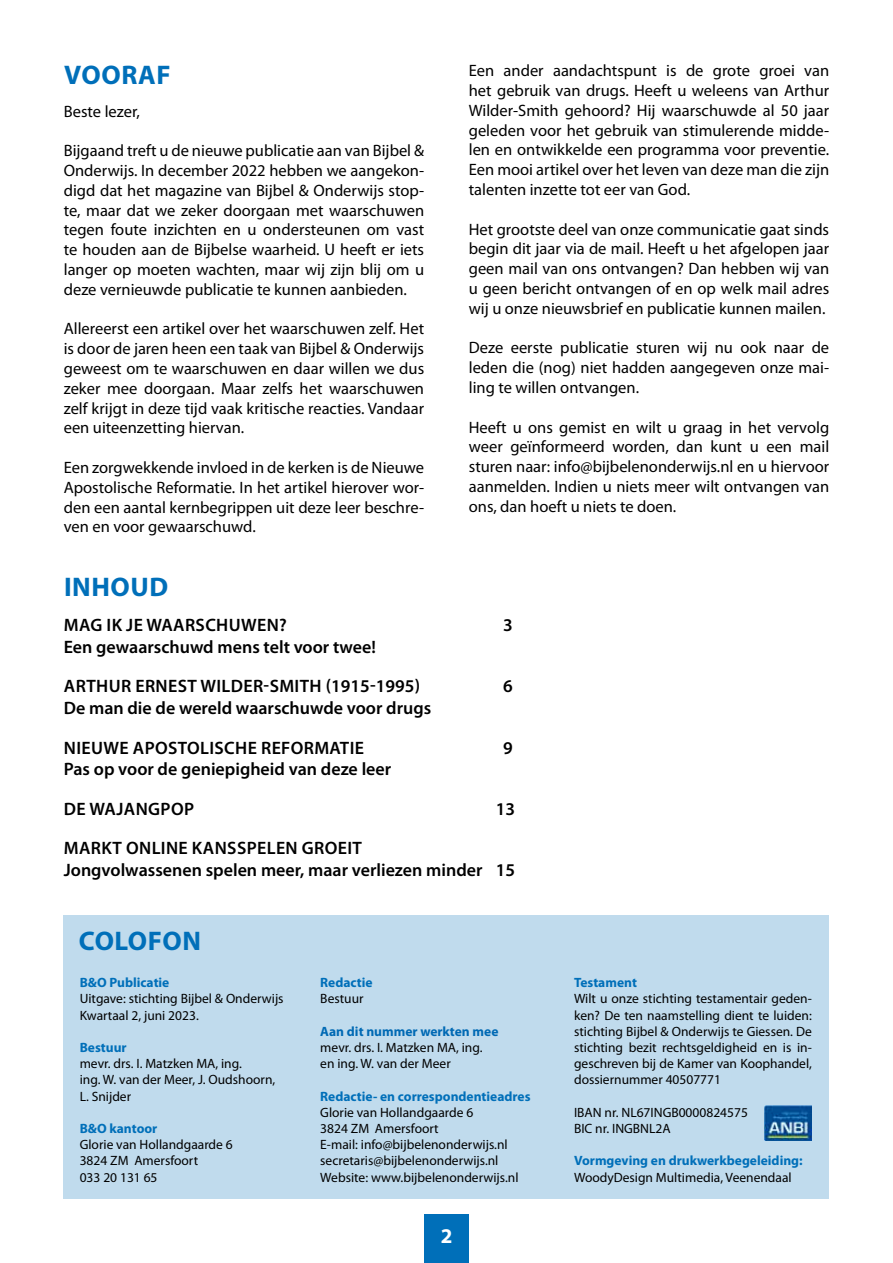
<style>
.page{position:relative;width:893px;height:1263px;background:#fff}
.page>*{position:absolute;margin:0;border:0;box-sizing:border-box;transform-origin:0 0}
.t1{font:700 27px "Myriad Pro";letter-spacing:.02em;color:#006fb9}
.t2{font:700 21px "Myriad Pro";color:#fff}
.t3{font:600 18px/39.6px "Myriad Pro";color:#000}
.t4{font:600 18px "Myriad Pro";letter-spacing:.02em;color:#000}
.t5{font:16.5px/19.8px "Myriad Pro";color:#000;text-align:justify}
.t6{font:13.5px/16.2px "Myriad Pro";color:#000}
.t7{font:700 13.5px "Myriad Pro";color:#006fb9}
.t8{font:700 13.5px "Myriad Pro";color:#0069b4}
</style>
<div class="page">
<div style="left:424px;top:1214px;width:45px;height:49px;background:#006fb9"></div>
<div style="left:64px;top:915px;width:765px;height:284px;background:#c0dbed"></div>
<img style="left:765px;top:1105px;width:47px;height:35px">
<h1 class="t1" style="left:64px;top:64px;width:108px">Vooraf</h1>
<p class="t5" style="left:469px;top:62px;width:362px">Een ander aandachtspunt is de grote groei van het gebruik van drugs. Heeft u weleens van Arthur Wilder-Smith gehoord? Hij waarschuwde al 50 jaar geleden voor het gebruik van stimulerende midde&shy;len en ontwikkelde een programma voor preventie.<br>Een mooi artikel over het leven van deze man die zijn talenten inzette tot eer van God.</p>
<p class="t5" style="left:469px;top:221px;width:362px">Het grootste deel van onze communicatie gaat sinds begin dit jaar via de mail. Heeft u het afgelopen jaar geen mail van ons ontvangen? Dan hebben wij van u geen bericht ontvangen of en op welk mail adres wij u onze nieuwsbrief en publicatie kunnen mailen.</p>
<p class="t5" style="left:469px;top:339px;width:362px">Deze eerste publicatie sturen wij nu ook naar de leden die (nog) niet hadden aangegeven onze mai&shy;ling te willen ontvangen.</p>
<p class="t5" style="left:469px;top:419px;width:362px">Heeft u ons gemist en wilt u graag in het vervolg weer geïnformeerd worden, dan kunt u een mail sturen naar: info@bijbelenonderwijs.nl en u hiervoor aanmelden. Indien u niets meer wilt ontvangen van ons, dan hoeft u niets te doen.</p>
<p class="t5" style="left:64px;top:103px;width:78px">Beste lezer,</p>
<p class="t5" style="left:64px;top:142px;width:362px">Bijgaand treft u de nieuwe publicatie aan van Bijbel &amp; Onderwijs. In december 2022 hebben we aangekon&shy;digd dat het magazine van Bijbel &amp; Onderwijs stop&shy;te, maar dat we zeker doorgaan met waarschuwen tegen foute inzichten en u ondersteunen om vast te houden aan de Bijbelse waarheid. U heeft er iets langer op moeten wachten, maar wij zijn blij om u deze vernieuwde publicatie te kunnen aanbieden.</p>
<p class="t5" style="left:64px;top:320px;width:362px">Allereerst een artikel over het waarschuwen zelf. Het is door de jaren heen een taak van Bijbel &amp; Onderwijs geweest om te waarschuwen en daar willen we dus zeker mee doorgaan. Maar zelfs het waarschuwen zelf krijgt in deze tijd vaak kritische reacties. Vandaar een uiteenzetting hiervan.</p>
<p class="t5" style="left:64px;top:459px;width:362px">Een zorgwekkende invloed in de kerken is de Nieuwe Apostolische Reformatie. In het artikel hierover wor&shy;den een aantal kernbegrippen uit deze leer beschre&shy;ven en voor gewaarschuwd.</p>
<h1 class="t1" style="left:64px;top:577px;width:106px">inhouD</h1>
<p class="t4" style="left:64px;top:618px;width:224px">MAG IK JE WAARSCHUWEN?</p>
<p class="t3" style="left:503px;top:607px;width:11px">3</p>
<p class="t3" style="left:64px;top:628px;width:358px">Een gewaarschuwd mens telt voor twee!<br>ARTHUR ERNEST WILDER-SMITH (1915-1995)</p>
<p class="t3" style="left:503px;top:668px;width:11px">6</p>
<p class="t3" style="left:64px;top:689px;width:369px">De man die de wereld waarschuwde voor drugs</p>
<p class="t4" style="left:64px;top:740px;width:302px">NIEUWE APOSTOLISCHE REFORMATIE</p>
<p class="t3" style="left:503px;top:729px;width:11px">9</p>
<p class="t3" style="left:64px;top:751px;width:329px">Pas op voor de geniepigheid van deze leer<br>DE WAJANGPOP</p>
<p class="t3" style="left:496px;top:790px;width:21px">13</p>
<p class="t3" style="left:64px;top:839px;width:453px;line-height:21.6px">MARKT ONLINE KANSSPELEN GROEIT<br>Jongvolwassenen spelen meer, maar verliezen minder 15</p>
<h1 class="t1" style="left:79px;top:931px;width:124px">colofon</h1>
<p class="t7" style="left:80px;top:977px;width:91px">b&amp;o publicatie</p>
<p class="t6" style="left:80px;top:992px;width:205px">Uitgave: stichting Bijbel &amp; Onderwijs<br>Kwartaal 2, juni 2023.</p>
<p class="t7" style="left:80px;top:1042px;width:49px">bestuur</p>
<p class="t6" style="left:80px;top:1057px;width:197px">mevr. drs. I. Matzken MA, ing.<br>ing. W. van der Meer, J. Oudshoorn,<br>L. Snijder</p>
<p class="t7" style="left:80px;top:1123px;width:79px">b&amp;o kantoor</p>
<p class="t6" style="left:80px;top:1138px;width:155px">Glorie van Hollandgaarde 6<br>3824 ZM Amersfoort<br>033 20 131 65</p>
<p class="t7" style="left:320px;top:977px;width:54px">redactie</p>
<p class="t6" style="left:320px;top:992px;width:45px">Bestuur</p>
<p class="t8" style="left:320px;top:1026px;width:180px">aan dit nummer werkten mee</p>
<p class="t6" style="left:320px;top:1040px;width:164px">mevr. drs. I. Matzken MA, ing. en ing. W. van der Meer</p>
<p class="t7" style="left:320px;top:1091px;width:212px">redactie- en correspondentieadres</p>
<p class="t6" style="left:320px;top:1105px;width:200px">Glorie van Hollandgaarde 6<br>3824 ZM Amersfoort<br>E-mail: info@bijbelenonderwijs.nl secretaris@bijbelenonderwijs.nl<br>Website: www.bijbelenonderwijs.nl</p>
<p class="t2" style="left:441px;top:1227px;width:13px">2</p>
<p class="t7" style="left:574px;top:977px;width:64px">testament</p>
<p class="t6" style="left:574px;top:992px;width:239px;text-align:justify">Wilt u onze stichting testamentair geden&shy;ken? De ten naamstelling dient te luiden: stichting Bijbel &amp; Onderwijs te Giessen. De stichting bezit rechtsgeldigheid en is in&shy;geschreven bij de Kamer van Koophandel, dossiernummer 40507771</p>
<p class="t6" style="left:574px;top:1105px;width:175px">IBAN nr. NL67INGB0000824575<br>BIC nr. INGBNL2A</p>
<p class="t7" style="left:574px;top:1155px;width:230px">Vormgeving en drukwerkbegeleiding:</p>
<p class="t6" style="left:574px;top:1170px;width:219px">WoodyDesign Multimedia, Veenendaal</p>
</div>
